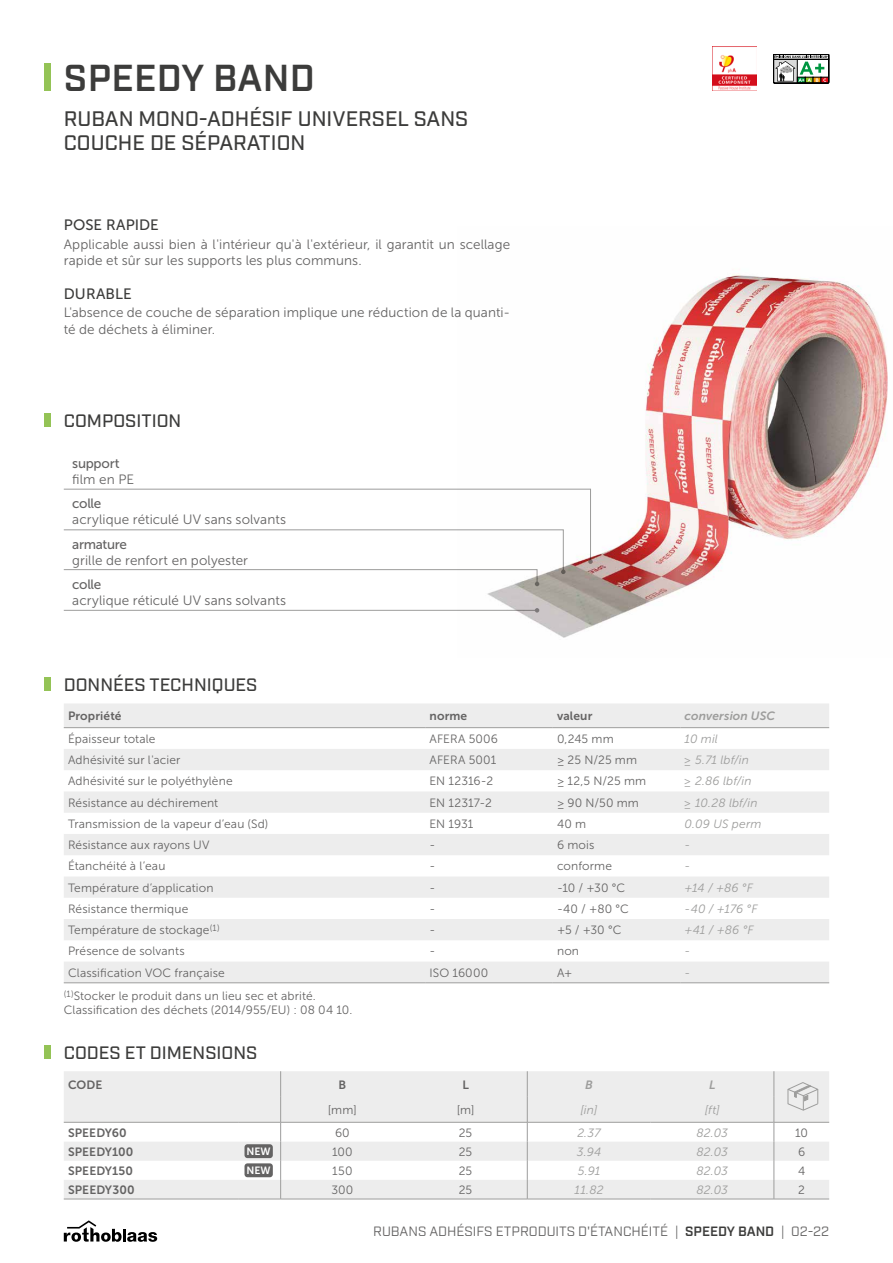
<style>
.page{position:relative;width:893px;height:1263px;background:#fff}
.page>*{position:absolute;margin:0;border:0;box-sizing:border-box;transform-origin:0 0}
.t1{font:600 37.5px "Industry";letter-spacing:.01em;color:#3c3c3b}
.t2{font:500 21px/24px "Industry";color:#3c3c3b}
.t3{font:500 18px "Industry";color:#3c3c3b}
.t4{font:15px "Museo Sans 500";letter-spacing:.005em;color:#3c3c3b}
.t5{font:13.5px/16.2px "Museo Sans 300";letter-spacing:.005em;color:#646363}
.t6{font:13.5px "Industry";color:#646363}
.t7{font:13.5px "Museo Sans 500";letter-spacing:-.025em;color:#646363}
.t8{font:12px/14.4px "Museo Sans 300";letter-spacing:.01em;color:#646363}
.t9{font:italic 12px "Museo Sans 300";letter-spacing:.01em;color:#9d9d9c}
.t10{font:12px "Museo Sans 700";letter-spacing:.01em;color:#646363}
.t11{font:italic 12px "Museo Sans 700";letter-spacing:.01em;color:#9d9d9c}
.t12{font:10.5px "Museo Sans 700";color:#fff}
.s1{font-weight:600;color:#3c3c3b}
</style>
<div class="page">
<img style="left:457px;top:274px;width:431px;height:364px">
<svg style="left:64px;top:1071px;width:765px;height:128px;fill:#ededed"></svg>
<hr style="left:774px;top:1122px;width:55px;height:1px;background:#9d9d9c">
<hr style="left:64px;top:1122px;width:174px;height:1px;background:#9d9d9c">
<hr style="left:238px;top:1122px;width:42px;height:1px;background:#9d9d9c">
<hr style="left:281px;top:1122px;width:123px;height:1px;background:#9d9d9c">
<hr style="left:404px;top:1122px;width:123px;height:1px;background:#9d9d9c">
<hr style="left:527px;top:1122px;width:124px;height:1px;background:#9d9d9c">
<hr style="left:651px;top:1122px;width:123px;height:1px;background:#9d9d9c">
<hr style="left:64px;top:1199px;width:174px;height:1px;background:#9d9d9c">
<hr style="left:238px;top:1199px;width:43px;height:1px;background:#9d9d9c">
<hr style="left:281px;top:1199px;width:123px;height:1px;background:#9d9d9c">
<hr style="left:404px;top:1199px;width:123px;height:1px;background:#9d9d9c">
<hr style="left:527px;top:1199px;width:124px;height:1px;background:#9d9d9c">
<hr style="left:651px;top:1199px;width:123px;height:1px;background:#9d9d9c">
<hr style="left:774px;top:1199px;width:55px;height:1px;background:#9d9d9c">
<svg style="left:280px;top:1071px;width:1px;height:128px"></svg>
<svg style="left:527px;top:1071px;width:1px;height:128px"></svg>
<svg style="left:774px;top:1071px;width:1px;height:128px"></svg>
<svg style="left:787px;top:1082px;width:32px;height:29px"></svg>
<div style="left:244px;top:1144px;width:29px;height:14px;background:#646363;border-radius:3px"></div>
<div style="left:244px;top:1163px;width:29px;height:14px;background:#646363;border-radius:3px"></div>
<svg style="left:64px;top:704px;width:765px;height:278px;fill:#ededed"></svg>
<hr style="left:64px;top:727px;width:361px;height:1px;background:#9d9d9c">
<hr style="left:425px;top:727px;width:128px;height:1px;background:#9d9d9c">
<hr style="left:553px;top:727px;width:127px;height:1px;background:#9d9d9c">
<hr style="left:680px;top:727px;width:149px;height:1px;background:#9d9d9c">
<hr style="left:64px;top:982px;width:361px;height:1px;background:#9d9d9c">
<hr style="left:425px;top:982px;width:128px;height:1px;background:#9d9d9c">
<hr style="left:553px;top:982px;width:127px;height:1px;background:#9d9d9c">
<hr style="left:680px;top:982px;width:149px;height:1px;background:#9d9d9c">
<svg style="left:64px;top:1220px;width:93px;height:22px"></svg>
<div style="left:45px;top:64px;width:6px;height:27px;background:#94c356"></div>
<div style="left:45px;top:678px;width:6px;height:13px;background:#94c356"></div>
<svg style="left:63px;top:489px;width:530px;height:97px"></svg>
<hr style="left:64px;top:610px;width:473px;height:1px;background:#9d9d9c">
<svg style="left:535px;top:608px;width:4px;height:5px"></svg>
<div style="left:45px;top:414px;width:6px;height:13px;background:#94c356"></div>
<div style="left:45px;top:1045px;width:6px;height:13px;background:#94c356"></div>
<img style="left:712px;top:47px;width:44px;height:44px">
<svg style="left:773px;top:54px;width:56px;height:29px"></svg>
<h1 class="t1" style="left:64px;top:56px;width:252px">SPEEDY BAND</h1>
<h2 class="t2" style="left:64px;top:107px;width:406px">RUBAN MONO-ADHÉSIF UNIVERSEL SANS<br>COUCHE DE SÉPARATION</h2>
<p class="t4" style="left:64px;top:217px;width:97px">POSE RAPIDE</p>
<p class="t5" style="left:64px;top:236px;width:448px">Applicable aussi bien à l'intérieur qu'à l'extérieur, il garantit un scellage rapide et sûr sur les supports les plus communs.</p>
<p class="t4" style="left:64px;top:286px;width:69px">DURABLE</p>
<p class="t5" style="left:64px;top:305px;width:448px">L'absence de couche de séparation implique une réduction de la quanti&shy;té de déchets à éliminer.</p>
<h3 class="t3" style="left:64px;top:410px;width:119px">COMPOSITION</h3>
<p class="t7" style="left:72px;top:456px;width:49px">support</p>
<p class="t5" style="left:72px;top:471px;width:64px">film en PE</p>
<p class="t7" style="left:72px;top:496px;width:31px">colle</p>
<p class="t5" style="left:72px;top:512px;width:215px">acrylique réticulé UV sans solvants</p>
<p class="t7" style="left:72px;top:536px;width:56px">armature</p>
<p class="t5" style="left:72px;top:552px;width:177px">grille de renfort en polyester</p>
<p class="t7" style="left:72px;top:577px;width:31px">colle</p>
<p class="t5" style="left:72px;top:592px;width:215px">acrylique réticulé UV sans solvants</p>
<h3 class="t3" style="left:64px;top:674px;width:195px">DONNÉES TECHNIQUES</h3>
<p class="t10" style="left:68px;top:709px;width:55px">Propriété</p>
<p class="t10" style="left:429px;top:709px;width:39px">norme</p>
<p class="t10" style="left:557px;top:709px;width:37px">valeur</p>
<p class="t11" style="left:685px;top:709px;width:92px">conversion USC</p>
<p class="t8" style="left:68px;top:731px;width:89px">Épaisseur totale</p>
<p class="t8" style="left:429px;top:731px;width:70px">AFERA 5006</p>
<p class="t8" style="left:557px;top:731px;width:58px">0,245 mm</p>
<p class="t9" style="left:685px;top:732px;width:35px">10 mil</p>
<p class="t8" style="left:68px;top:753px;width:114px">Adhésivité sur l'acier</p>
<p class="t8" style="left:429px;top:753px;width:68px">AFERA 5001</p>
<p class="t8" style="left:557px;top:753px;width:82px">≥ 25 N/25 mm</p>
<p class="t9" style="left:685px;top:753px;width:66px">≥ 5.71 lbf/in</p>
<p class="t8" style="left:68px;top:774px;width:166px">Adhésivité sur le polyéthylène</p>
<p class="t8" style="left:429px;top:774px;width:65px">EN 12316-2</p>
<p class="t8" style="left:557px;top:774px;width:91px">≥ 12,5 N/25 mm</p>
<p class="t9" style="left:685px;top:775px;width:69px">≥ 2.86 lbf/in</p>
<p class="t8" style="left:68px;top:795px;width:152px">Résistance au déchirement</p>
<p class="t8" style="left:429px;top:795px;width:64px">EN 12317-2</p>
<p class="t8" style="left:557px;top:795px;width:83px">≥ 90 N/50 mm</p>
<p class="t9" style="left:685px;top:796px;width:74px">≥ 10.28 lbf/in</p>
<p class="t8" style="left:68px;top:817px;width:202px">Transmission de la vapeur d’eau (Sd)</p>
<p class="t8" style="left:429px;top:817px;width:45px">EN 1931</p>
<p class="t8" style="left:557px;top:817px;width:31px">40 m</p>
<p class="t9" style="left:685px;top:817px;width:78px">0.09 US perm</p>
<p class="t8" style="left:68px;top:838px;width:143px">Résistance aux rayons UV</p>
<p class="t8" style="left:429px;top:838px;width:7px">-</p>
<p class="t8" style="left:557px;top:838px;width:39px">6 mois</p>
<p class="t9" style="left:685px;top:838px;width:7px">-</p>
<p class="t8" style="left:68px;top:859px;width:99px">Étanchéité à l’eau</p>
<p class="t8" style="left:429px;top:859px;width:7px">-</p>
<p class="t8" style="left:557px;top:859px;width:56px">conforme</p>
<p class="t9" style="left:685px;top:860px;width:7px">-</p>
<p class="t8" style="left:68px;top:880px;width:147px">Température d’application</p>
<p class="t8" style="left:429px;top:880px;width:7px">-</p>
<p class="t8" style="left:557px;top:880px;width:70px">-10 / +30 °C</p>
<p class="t9" style="left:685px;top:881px;width:70px">+14 / +86 °F</p>
<p class="t8" style="left:68px;top:902px;width:122px">Résistance thermique</p>
<p class="t8" style="left:429px;top:902px;width:7px">-</p>
<p class="t8" style="left:557px;top:902px;width:73px">-40 / +80 °C</p>
<p class="t9" style="left:685px;top:902px;width:75px">-40 / +176 °F</p>
<p class="t8" style="left:68px;top:923px;width:153px">Température de stockage<sup>(1)</sup></p>
<p class="t8" style="left:429px;top:923px;width:7px">-</p>
<p class="t8" style="left:557px;top:923px;width:66px">+5 / +30 °C</p>
<p class="t9" style="left:685px;top:923px;width:71px">+41 / +86 °F</p>
<p class="t8" style="left:68px;top:944px;width:118px">Présence de solvants</p>
<p class="t8" style="left:429px;top:944px;width:7px">-</p>
<p class="t8" style="left:557px;top:944px;width:24px">non</p>
<p class="t9" style="left:685px;top:945px;width:7px">-</p>
<p class="t8" style="left:68px;top:965px;width:158px">Classification VOC française</p>
<p class="t8" style="left:429px;top:965px;width:60px">ISO 16000</p>
<p class="t8" style="left:557px;top:965px;width:17px">A+</p>
<p class="t9" style="left:685px;top:966px;width:7px">-</p>
<p class="t8" style="left:64px;top:989px;width:290px"><sup>(1)</sup>Stocker le produit dans un lieu sec et abrité.<br>Classification des déchets (2014/955/EU) : 08 04 10.</p>
<h3 class="t3" style="left:64px;top:1041px;width:195px">CODES ET DIMENSIONS</h3>
<p class="t10" style="left:68px;top:1078px;width:36px">CODE</p>
<p class="t10" style="left:338px;top:1078px;width:9px">B</p>
<p class="t10" style="left:462px;top:1078px;width:8px">L</p>
<p class="t11" style="left:585px;top:1078px;width:9px">B</p>
<p class="t11" style="left:709px;top:1078px;width:8px">L</p>
<p class="t8" style="left:328px;top:1103px;width:30px">[mm]</p>
<p class="t8" style="left:457px;top:1103px;width:19px">[m]</p>
<p class="t9" style="left:580px;top:1103px;width:18px">[in]</p>
<p class="t9" style="left:705px;top:1103px;width:16px">[ft]</p>
<p class="t10" style="left:68px;top:1126px;width:60px">SPEEDY60</p>
<p class="t8" style="left:335px;top:1125px;width:16px">60</p>
<p class="t8" style="left:459px;top:1125px;width:15px">25</p>
<p class="t9" style="left:577px;top:1126px;width:25px">2.37</p>
<p class="t9" style="left:696px;top:1126px;width:33px">82.03</p>
<p class="t8" style="left:795px;top:1125px;width:15px">10</p>
<p class="t10" style="left:68px;top:1145px;width:67px">SPEEDY100</p>
<p class="t12" style="left:246px;top:1145px;width:26px">NEW</p>
<p class="t8" style="left:332px;top:1144px;width:22px">100</p>
<p class="t8" style="left:459px;top:1144px;width:15px">25</p>
<p class="t9" style="left:577px;top:1145px;width:26px">3.94</p>
<p class="t9" style="left:696px;top:1145px;width:33px">82.03</p>
<p class="t8" style="left:798px;top:1144px;width:9px">6</p>
<p class="t10" style="left:68px;top:1164px;width:66px">SPEEDY150</p>
<p class="t12" style="left:246px;top:1165px;width:26px">NEW</p>
<p class="t8" style="left:332px;top:1163px;width:22px">150</p>
<p class="t8" style="left:459px;top:1163px;width:15px">25</p>
<p class="t9" style="left:578px;top:1164px;width:24px">5.91</p>
<p class="t9" style="left:696px;top:1164px;width:33px">82.03</p>
<p class="t8" style="left:798px;top:1163px;width:9px">4</p>
<p class="t10" style="left:68px;top:1183px;width:68px">SPEEDY300</p>
<p class="t8" style="left:331px;top:1182px;width:24px">300</p>
<p class="t8" style="left:459px;top:1182px;width:15px">25</p>
<p class="t9" style="left:574px;top:1183px;width:31px">11.82</p>
<p class="t9" style="left:696px;top:1183px;width:33px">82.03</p>
<p class="t8" style="left:798px;top:1182px;width:8px">2</p>
<p class="t6" style="left:373px;top:1223px;width:457px">RUBANS ADHÉSIFS ETPRODUITS D'ÉTANCHÉITÉ | <span class="s1">SPEEDY BAND</span> | 02-22</p>
</div>
